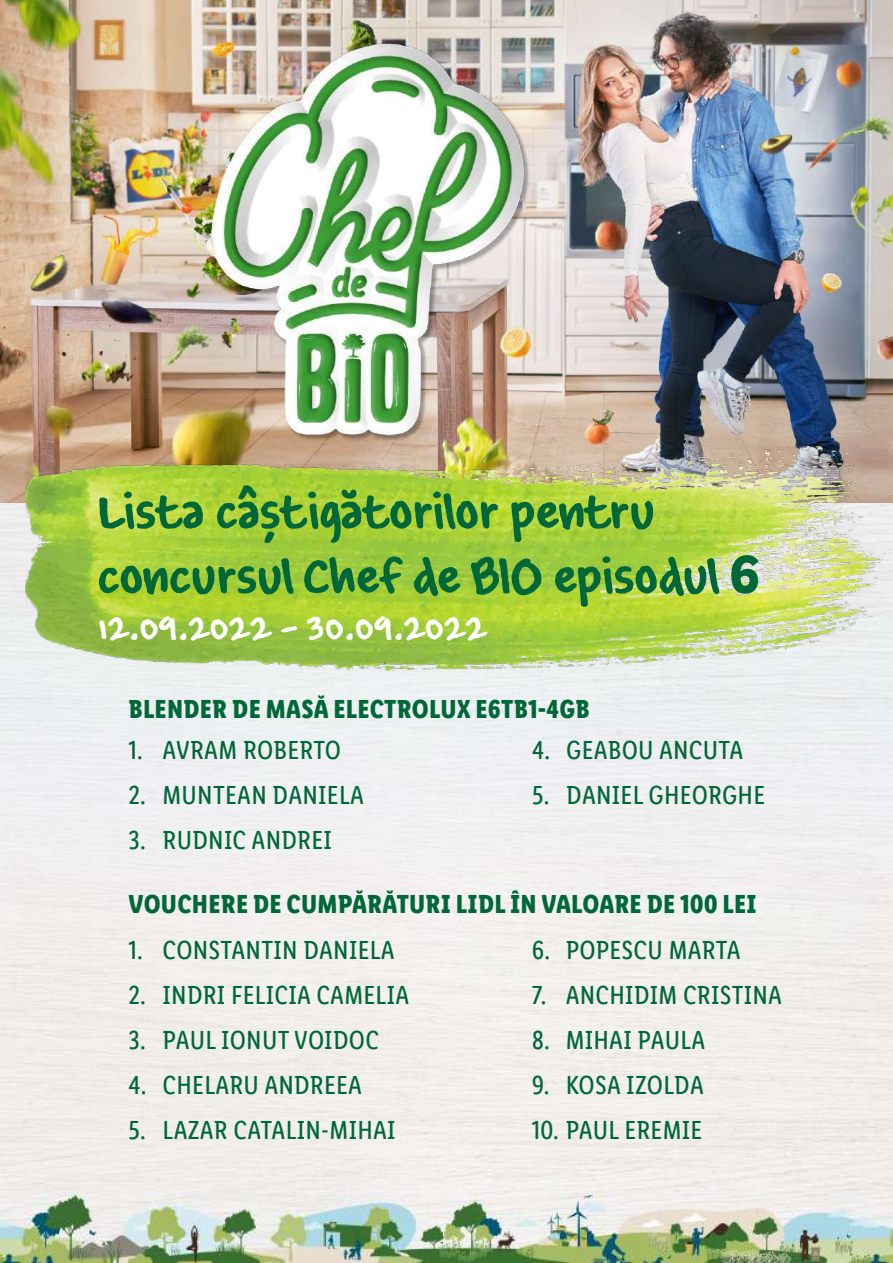
<style>
.page{position:relative;width:893px;height:1263px;background:#fff}
.page>*{position:absolute;margin:0;border:0;box-sizing:border-box;transform-origin:0 0}
.t1{font:700 54px/64.8px "Louisville Script";color:#006838}
.t2{font:700 36.45px "Louisville Script";color:#fff}
.t3{font:26.25px "Lidl Font Cond Pro";letter-spacing:.01em;color:#006838}
.t4{font:700 26.25px "Lidl Font Cond Pro";letter-spacing:.01em;color:#006838}
.s1{font-family:"Lidl Font Pro"}
</style>
<div class="page">
<img style="left:0;top:0;width:893px;height:1263px">
<img style="left:211px;top:43px;width:319px;height:398px">
<img style="left:26px;top:446px;width:859px;height:225px">
<h1 class="t1" style="left:97px;top:479px;width:665px">Lista câștigătorilor pentru concursul Chef de BIO episodul <span class="s1">6</span></h1>
<h2 class="t2" style="left:98px;top:605px;width:390px">12.09.2022 – 30.09.2022</h2>
<p class="t4" style="left:129px;top:693px;width:463px">BLENDER DE MASĂ ELECTROLUX E6TB1-4GB</p>
<p class="t3" style="left:129px;top:735px;width:214px">1. AVRAM ROBERTO</p>
<p class="t3" style="left:129px;top:780px;width:237px">2. MUNTEAN DANIELA</p>
<p class="t3" style="left:129px;top:825px;width:205px">3. RUDNIC ANDREI</p>
<p class="t3" style="left:532px;top:735px;width:213px">4. GEABOU ANCUTA</p>
<p class="t3" style="left:532px;top:780px;width:234px">5. DANIEL GHEORGHE</p>
<p class="t4" style="left:129px;top:888px;width:630px">VOUCHERE DE CUMPĂRĂTURI LIDL ÎN VALOARE DE 100 LEI</p>
<p class="t3" style="left:129px;top:935px;width:268px">1. CONSTANTIN DANIELA</p>
<p class="t3" style="left:129px;top:980px;width:282px">2. INDRI FELICIA CAMELIA</p>
<p class="t3" style="left:129px;top:1025px;width:252px">3. PAUL IONUT VOIDOC</p>
<p class="t3" style="left:129px;top:1070px;width:235px">4. CHELARU ANDREEA</p>
<p class="t3" style="left:129px;top:1115px;width:269px">5. LAZAR CATALIN-MIHAI</p>
<p class="t3" style="left:532px;top:935px;width:210px">6. POPESCU MARTA</p>
<p class="t3" style="left:532px;top:980px;width:252px">7. ANCHIDIM CRISTINA</p>
<p class="t3" style="left:532px;top:1025px;width:175px">8. MIHAI PAULA</p>
<p class="t3" style="left:532px;top:1070px;width:174px">9. KOSA IZOLDA</p>
<p class="t3" style="left:532px;top:1115px;width:172px">10. PAUL EREMIE</p>
</div>
